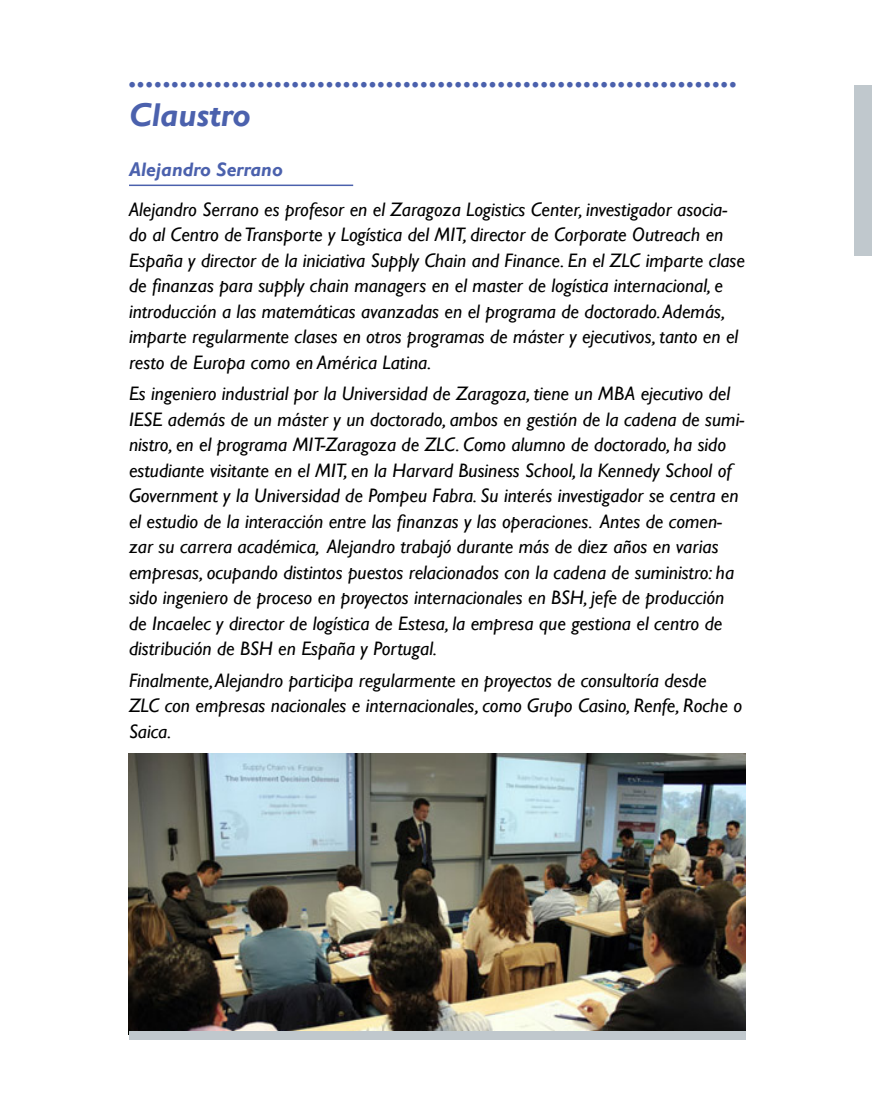
<style>
.page{position:relative;width:872px;height:1093px;background:#fff}
.page>*{position:absolute;margin:0;border:0;box-sizing:border-box;transform-origin:0 0}
.t1{font:italic 700 33px/39.6px "Gill Sans";color:#4b61ad}
.t2{font:italic 19.5px/25.5px "Gill Sans";color:#000}
.t3{font:italic 700 19.5px "Gill Sans";color:#4b61ad}
</style>
<div class="page">
<div style="left:855px;top:85px;width:17px;height:170px;background:#c0c8cd"></div>
<hr style="left:129px;top:185px;width:224px;height:1px;background:#4b61ad">
<img style="left:129px;top:753px;width:616px;height:278px">
<div style="left:129px;top:1031px;width:616px;height:8px;background:#c0c8cd"></div>
<p class="t1" style="left:129px;top:57px;width:611px">.......................................................................<br>Claustro</p>
<p class="t3" style="left:129px;top:158px;width:155px">Alejandro Serrano</p>
<p class="t2" style="left:129px;top:197px;width:617px">Alejandro Serrano es profesor en el Zaragoza Logistics Center, investigador asocia&shy;do al Centro de Transporte y Logística del MIT, director de Corporate Outreach en España y director de la iniciativa Supply Chain and Finance. En el ZLC imparte clase de finanzas para supply chain managers en el master de logística internacional, e introducción a las matemáticas avanzadas en el programa de doctorado. Además, imparte regularmente clases en otros programas de máster y ejecutivos, tanto en el resto de Europa como en América Latina.</p>
<p class="t2" style="left:129px;top:381px;width:617px">Es ingeniero industrial por la Universidad de Zaragoza, tiene un MBA ejecutivo del IESE además de un máster y un doctorado, ambos en gestión de la cadena de sumi&shy;nistro, en el programa MIT-Zaragoza de ZLC. Como alumno de doctorado, ha sido estudiante visitante en el MIT, en la Harvard Business School, la Kennedy School of Government y la Universidad de Pompeu Fabra. Su interés investigador se centra en el estudio de la interacción entre las finanzas y las operaciones. Antes de comen&shy;zar su carrera académica, Alejandro trabajó durante más de diez años en varias empresas, ocupando distintos puestos relacionados con la cadena de suministro: ha sido ingeniero de proceso en proyectos internacionales en BSH, jefe de producción de Incaelec y director de logística de Estesa, la empresa que gestiona el centro de distribución de BSH en España y Portugal.</p>
<p class="t2" style="left:129px;top:668px;width:614px">Finalmente, Alejandro participa regularmente en proyectos de consultoría desde<br>ZLC con empresas nacionales e internacionales, como Grupo Casino, Renfe, Roche o<br>Saica.</p>
</div>
